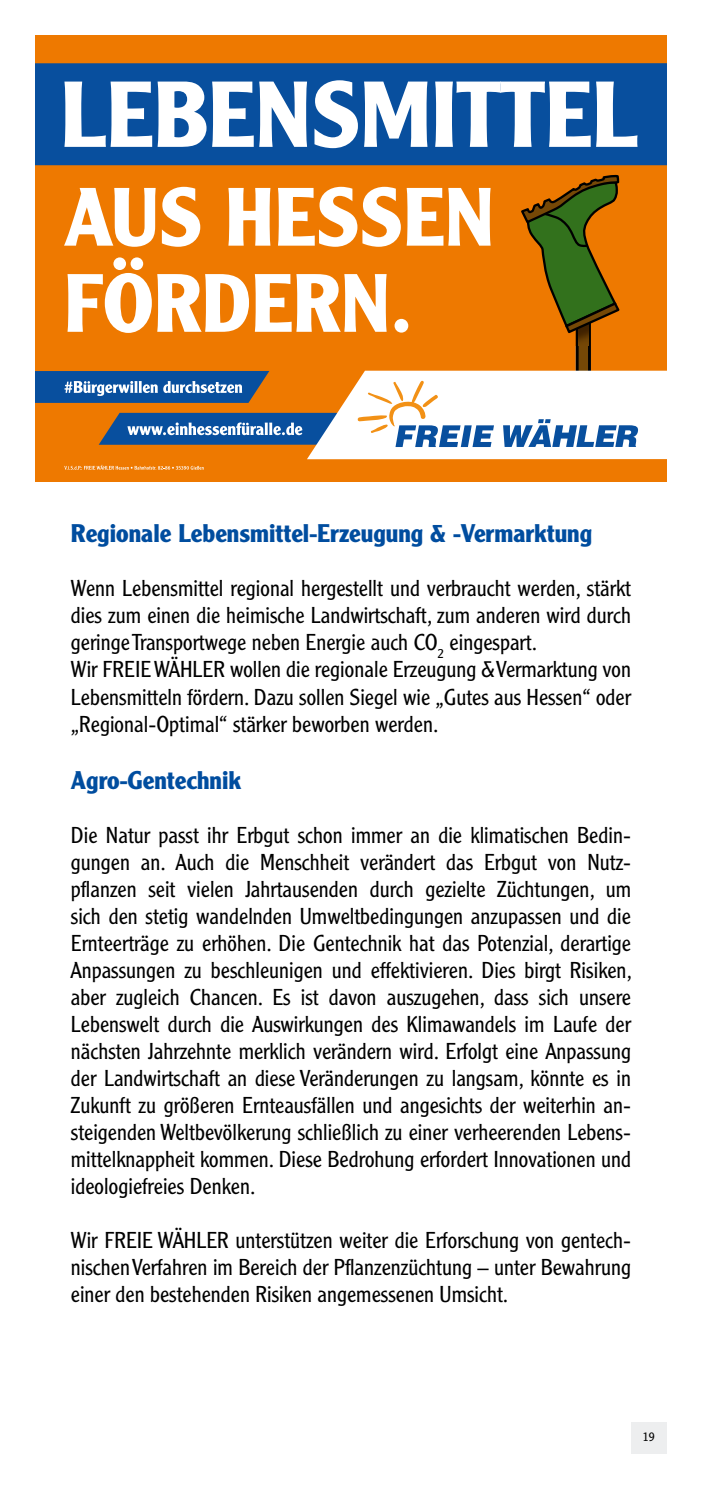
<style>
.page{position:relative;width:702px;height:1489px;background:#fff}
.page>*{position:absolute;margin:0;border:0;box-sizing:border-box;transform-origin:0 0}
.t1{font:700 25px "Clearface Gothic LT Std";color:#004d9f}
.t2{font:300 22.5px/27px "Clearface Gothic LT Std";color:#000;text-align:justify}
.t3{font:300 12.5px "Clearface Gothic LT Std";color:#000}
</style>
<div class="page">
<div style="left:631px;top:1421px;width:35px;height:32px;background:#edeeef"></div>
<div style="left:35px;top:35px;width:631px;height:447px;background:#ee7900"></div>
<div style="left:35px;top:63px;width:631px;height:102px;background:#084f9e"></div>
<svg style="left:64px;top:82px;width:88px;height:65px"></svg>
<svg style="left:158px;top:82px;width:48px;height:65px"></svg>
<svg style="left:212px;top:82px;width:95px;height:65px"></svg>
<svg style="left:314px;top:80px;width:44px;height:68px"></svg>
<svg style="left:364px;top:82px;width:63px;height:65px"></svg>
<svg style="left:435px;top:82px;width:155px;height:65px"></svg>
<svg style="left:596px;top:82px;width:41px;height:65px"></svg>
<svg style="left:64px;top:465px;width:140px;height:5px"></svg>
<svg style="left:35px;top:174px;width:631px;height:285px"></svg>
<div style="left:394px;top:319px;width:14px;height:13px;background:#fff;border-radius:50%"></div>
<p class="t1" style="left:71px;top:519px;width:522px">Regionale Lebensmittel-Erzeugung &amp; -Vermarktung</p>
<p class="t2" style="left:71px;top:575px;width:561px;text-align:left">Wenn Lebensmittel regional hergestellt und verbraucht werden, stärkt dies zum einen die heimische Landwirtschaft, zum anderen wird durch geringe Transportwege neben Energie auch CO<sub>2</sub> eingespart.<br>Wir FREIE WÄHLER wollen die regionale Erzeugung &amp; Vermarktung von Lebensmitteln fördern. Dazu sollen Siegel wie „Gutes aus Hessen“ oder „Regional-Optimal“ stärker beworben werden.</p>
<p class="t1" style="left:71px;top:765px;width:172px">Agro-Gentechnik</p>
<p class="t2" style="left:71px;top:821px;width:562px">Die Natur passt ihr Erbgut schon immer an die klimatischen Bedin&shy;gungen an. Auch die Menschheit verändert das Erbgut von Nutz&shy;pflanzen seit vielen Jahrtausenden durch gezielte Züchtungen, um sich den stetig wandelnden Umweltbedingungen anzupassen und die Ernteerträge zu erhöhen. Die Gentechnik hat das Potenzial, derartige Anpassungen zu beschleunigen und effektivieren. Dies birgt Risiken, aber zugleich Chancen. Es ist davon auszugehen, dass sich unsere Lebenswelt durch die Auswirkungen des Klimawandels im Laufe der nächsten Jahrzehnte merklich verändern wird. Erfolgt eine Anpassung der Landwirtschaft an diese Veränderungen zu langsam, könnte es in Zukunft zu größeren Ernteausfä llen und angesichts der weiterhin an&shy;steigenden Weltbevölkerung schließlich zu einer verheerenden Lebens&shy;mittelknappheit kommen. Diese Bedrohung erfordert Innovationen und ideologiefreies Denken.</p>
<p class="t2" style="left:71px;top:1226px;width:561px">Wir FREIE WÄHLER unterstützen weiter die Erforschung von gentech&shy;nischen Verfahren im Bereich der Pflanzenzüchtung – unter Bewahrung einer den bestehenden Risiken angemessenen Umsicht.</p>
<p class="t3" style="left:642px;top:1429px;width:14px">19</p>
</div>
